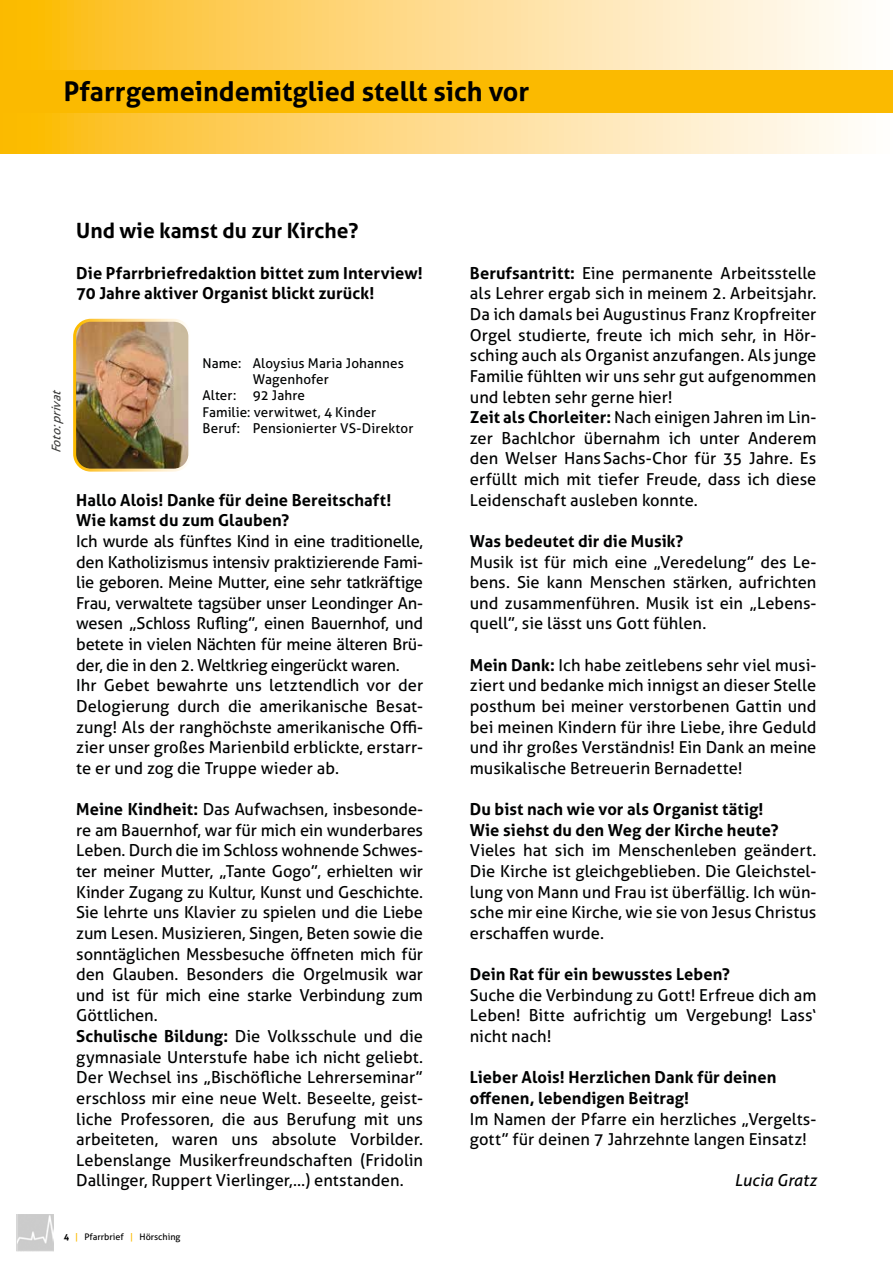
<style>
.page{position:relative;width:893px;height:1263px;background:#fff}
.page>*{position:absolute;margin:0;border:0;box-sizing:border-box;transform-origin:0 0}
.t1{font:700 27px "Aller";color:#000}
.t2{font:700 21px "Aller";color:#000}
.t3{font:16.5px/20.7px "Aller";color:#010202}
.t4{font:700 16.5px/20.7px "Aller";letter-spacing:.005em;color:#010202}
.t5{font:700 16.5px/20.7px "Aller";letter-spacing:.005em;color:#000}
.t6{font:italic 16.5px "Aller";color:#010202}
.t7{font:13.5px "Aller";letter-spacing:.01em;color:#010202}
.t8{font:italic 12px "Aller";color:#3c3c3b}
.t9{font:9px "Aller";color:#000}
.s1{font-weight:700}
.s2{color:#fbba00}
</style>
<div class="page">
<svg style="left:0;top:0;width:848px;height:153px;background:#feda86"></svg>
<div style="left:0;top:70px;width:893px;height:43px;background:#fbba00"></div>
<img style="left:16px;top:1214px;width:37px;height:38px">
<img style="left:77px;top:323px;width:110px;height:145px">
<div style="left:73px;top:319px;width:118px;height:153px;border:3px solid #fff;border-radius:16px"></div>
<h1 class="t1" style="left:64px;top:75px;width:467px">Pfarrgemeindemitglied stellt sich vor</h1>
<p class="t2" style="left:76px;top:217px;width:284px">Und wie kamst du zur Kirche?</p>
<p class="t5" style="left:76px;top:262px;width:348px">Die Pfarrbriefredaktion bittet zum Interview!<br>70 Jahre aktiver Organist blickt zurück!</p>
<p class="t8" style="left:49px;top:453px;width:68px;rotate:-90deg">Foto:privat</p>
<p class="t7" style="left:202px;top:355px;width:203px">Name: Aloysius Maria Johannes</p>
<p class="t7" style="left:253px;top:371px;width:78px">Wagenhofer</p>
<p class="t7" style="left:202px;top:387px;width:104px">Alter: 92 Jahre</p>
<p class="t7" style="left:202px;top:404px;width:175px">Familie: verwitwet, 4 Kinder</p>
<p class="t7" style="left:202px;top:420px;width:212px">Beruf: Pensionierter VS-Direktor</p>
<p class="t4" style="left:76px;top:489px;width:316px">Hallo Alois! Danke für deine Bereitschaft!<br>Wie kamst du zum Glauben?</p>
<p class="t3" style="left:76px;top:531px;width:348px">Ich wurde als fünftes Kind in eine traditionelle, den Katholizismus intensiv praktizierende Fami&shy;lie geboren. Meine Mutter, eine sehr tatkräftige Frau, verwaltete tagsüber unser Leondinger An&shy;wesen „Schloss Rufling”, einen Bauernhof, und betete in vielen Nächten für meine älteren Brü&shy;der, die in den 2. Weltkrieg eingerückt waren.<br>Ihr Gebet bewahrte uns letztendlich vor der Delogierung durch die amerikanische Besat&shy;zung! Als der ranghöchste amerikanische Offi&shy;zier unser großes Marienbild erblickte, erstarr&shy;te er und zog die Truppe wieder ab.</p>
<p class="t3" style="left:76px;top:799px;width:348px"><span class="s1">Meine Kindheit:</span> Das Aufwachsen, insbesonde&shy;re am Bauernhof, war für mich ein wunderbares Leben. Durch die im Schloss wohnende Schwes&shy;ter meiner Mutter, „Tante Gogo”, erhielten wir Kinder Zugang zu Kultur, Kunst und Geschichte.<br>Sie lehrte uns Klavier zu spielen und die Liebe zum Lesen. Musizieren, Singen, Beten sowie die sonntäglichen Messbesuche öffneten mich für den Glauben. Besonders die Orgelmusik war und ist für mich eine starke Verbindung zum Göttlichen.<br><span class="s1">Schulische Bildung:</span> Die Volksschule und die gymnasiale Unterstufe habe ich nicht geliebt.<br>Der Wechsel ins „Bischöfliche Lehrerseminar” erschloss mir eine neue Welt. Beseelte, geist&shy;liche Professoren, die aus Berufung mit uns arbeiteten, waren uns absolute Vorbilder.<br>Lebenslange Musikerfreundschaften (Fridolin Dallinger, Ruppert Vierlinger,…) entstanden.</p>
<p class="t9" style="left:64px;top:1231px;width:118px"><span class="s1">4</span> <span class="s2">|</span> Pfarrbrief <span class="s2">|</span> Hörsching</p>
<p class="t3" style="left:470px;top:263px;width:348px"><span class="s1">Berufsantritt:</span> Eine permanente Arbeitsstelle als Lehrer ergab sich in meinem 2. Arbeitsjahr.<br>Da ich damals bei Augustinus Franz Kropfreiter Orgel studierte, freute ich mich sehr, in Hör&shy;sching auch als Organist anzufangen. Als junge Familie fühlten wir uns sehr gut aufgenommen und lebten sehr gerne hier!<br><span class="s1">Zeit als Chorleiter:</span> Nach einigen Jahren im Lin&shy;zer Bachlchor übernahm ich unter Anderem den Welser HansSachs-Chor für 35 Jahre. Es erfüllt mich mit tiefer Freude, dass ich diese Leidenschaft ausleben konnte.</p>
<p class="t4" style="left:470px;top:531px;width:215px">Was bedeutet dir die Musik?</p>
<p class="t3" style="left:470px;top:551px;width:348px;text-align:justify">Musik ist für mich eine „Veredelung” des Le&shy;bens. Sie kann Menschen stärken, aufrichten und zusammenführen. Musik ist ein „Lebens&shy;quell”, sie lässt uns Gott fühlen.</p>
<p class="t3" style="left:470px;top:654px;width:348px;text-align:justify"><span class="s1">Mein Dank:</span> Ich habe zeitlebens sehr viel musi&shy;ziert und bedanke mich innigst an dieser Stelle posthum bei meiner verstorbenen Gattin und bei meinen Kindern für ihre Liebe, ihre Geduld und ihr großes Verständnis! Ein Dank an meine musikalische Betreuerin Bernadette!</p>
<p class="t4" style="left:470px;top:799px;width:310px">Du bist nach wie vor als Organist tätig!<br>Wie siehst du den Weg der Kirche heute?</p>
<p class="t3" style="left:470px;top:840px;width:348px;text-align:justify">Vieles hat sich im Menschenleben geändert.<br>Die Kirche ist gleichgeblieben. Die Gleichstel&shy;lung von Mann und Frau ist überfällig. Ich wün&shy;sche mir eine Kirche, wie sie von Jesus Christus erschaffen wurde.</p>
<p class="t4" style="left:470px;top:964px;width:261px">Dein Rat für ein bewusstes Leben?</p>
<p class="t3" style="left:470px;top:984px;width:348px;text-align:justify">Suche die Verbindung zu Gott! Erfreue dich am Leben! Bitte aufrichtig um Vergebung! Lass‘ nicht nach!</p>
<p class="t4" style="left:470px;top:1067px;width:308px">Lieber Alois! Herzlichen Dank für deinen offenen, lebendigen Beitrag!</p>
<p class="t3" style="left:470px;top:1108px;width:348px">Im Namen der Pfarre ein herzliches „Vergelts&shy;gott” für deinen 7 Jahrzehnte langen Einsatz!</p>
<p class="t6" style="left:734px;top:1170px;width:83px">Lucia Gratz</p>
</div>
